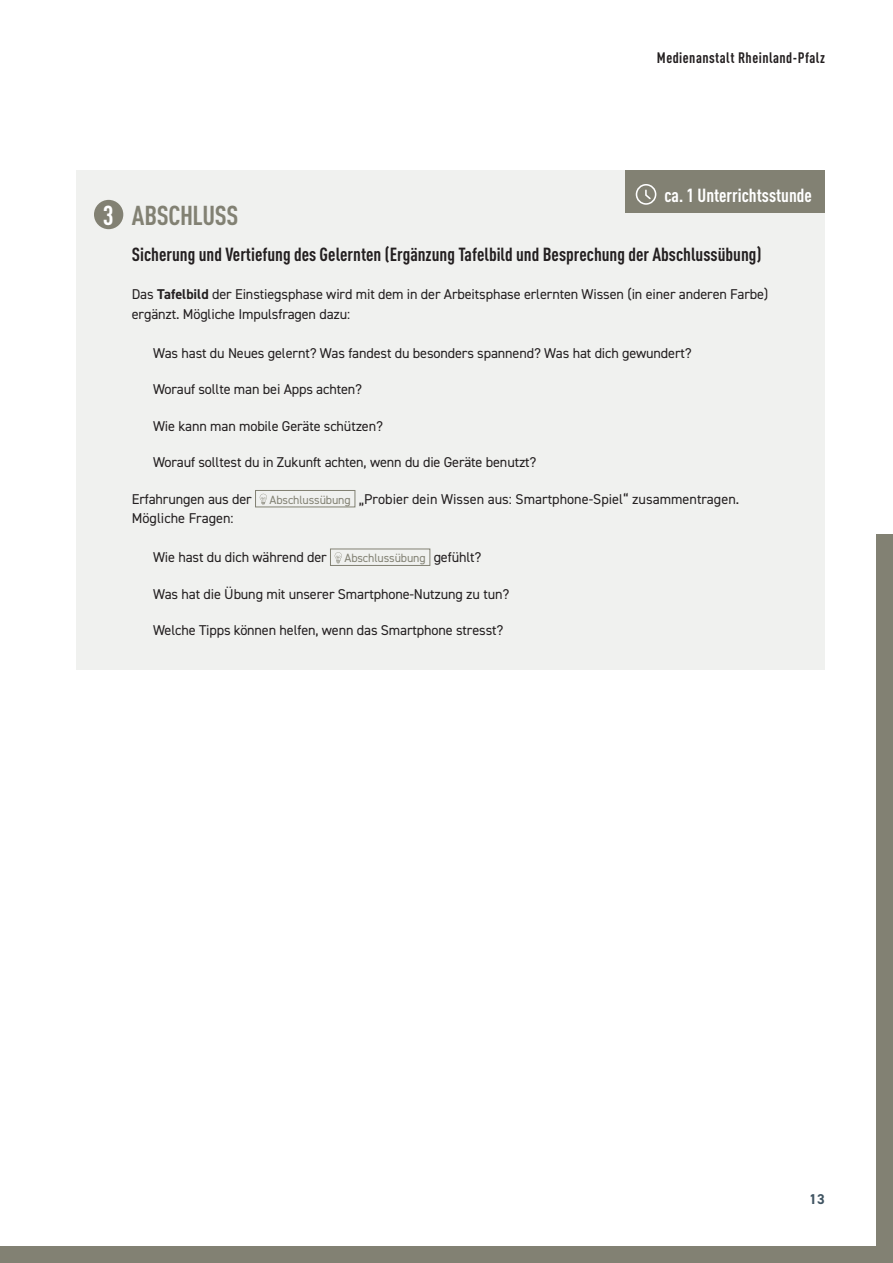
<style>
.page{position:relative;width:893px;height:1263px;background:#fff}
.page>*{position:absolute;margin:0;border:0;box-sizing:border-box;transform-origin:0 0}
.Subhead_im_Kasten__1{font:700 condensed 27px "DINOT";letter-spacing:-.015em;color:#828173}
.t1{font:700 condensed 27px "DINOT";color:#fff}
.Subhead_2_im_Kasten{font:700 condensed 18.75px "DINOT";color:#231f20}
.t2{font:700 condensed 18.75px "DINOT";color:#fff}
.t3{font:700 condensed 15px "DINOT";letter-spacing:.03em;color:#231f20}
.Copy_im_Kasten_einge{font:14.25px "DIN2014";letter-spacing:-.01em;color:#231f20}
.Copy_im_Kasten{font:14.25px/19.5px "DIN2014";letter-spacing:-.01em;color:#231f20}
.t4{font:700 14.25px "DIN2014";color:#405462}
.t5{font:12px "DIN2014";letter-spacing:-.01em;color:#828173}
.s1{font-weight:700}
</style>
<div class="page">
<div style="left:0;top:1246px;width:893px;height:17px;background:#828173"></div>
<div style="left:876px;top:534px;width:17px;height:729px;background:#828173"></div>
<div style="left:77px;top:170px;width:748px;height:499px;background:#f0f1ef"></div>
<div style="left:255px;top:490px;width:100px;height:17px;border:1px solid #828173"></div>
<svg style="left:260px;top:494px;width:7px;height:11px"></svg>
<div style="left:330px;top:549px;width:100px;height:17px;border:1px solid #828173"></div>
<svg style="left:335px;top:552px;width:7px;height:11px"></svg>
<div style="left:94px;top:200px;width:29px;height:29px;background:#828173;border-radius:50%"></div>
<div style="left:625px;top:170px;width:200px;height:43px;background:#828173"></div>
<div style="left:636px;top:184px;width:20px;height:21px;border:2px solid #fff;border-radius:50%"></div>
<svg style="left:645px;top:189px;width:7px;height:12px"></svg>
<p class="t3" style="left:657px;top:47px;width:169px">Medienanstalt Rheinland-Pfalz</p>
<p class="t1" style="left:103px;top:195px;width:12px">3</p>
<p class="t2" style="left:664px;top:181px;width:149px">ca. 1 Unterrichtsstunde</p>
<p class="Subhead_im_Kasten__1" style="left:132px;top:195px;width:108px">ABSCHLUSS</p>
<p class="Subhead_2_im_Kasten" style="left:132px;top:241px;width:631px">Sicherung und Vertiefung des Gelernten (Ergänzung Tafelbild und Besprechung der Abschlussübung)</p>
<p class="Copy_im_Kasten" style="left:132px;top:284px;width:638px">Das <span class="s1">Tafelbild</span> der Einstiegsphase wird mit dem in der Arbeitsphase erlernten Wissen (in einer anderen Farbe) ergänzt. Mögliche Impulsfragen dazu:</p>
<p class="Copy_im_Kasten_einge" style="left:153px;top:344px;width:540px">Was hast du Neues gelernt? Was fandest du besonders spannend? Was hat dich gewundert?</p>
<p class="Copy_im_Kasten_einge" style="left:153px;top:380px;width:211px">Worauf sollte man bei Apps achten?</p>
<p class="Copy_im_Kasten_einge" style="left:153px;top:417px;width:231px">Wie kann man mobile Geräte schützen?</p>
<p class="Copy_im_Kasten_einge" style="left:153px;top:453px;width:385px">Worauf solltest du in Zukunft achten, wenn du die Geräte benutzt?</p>
<p class="Copy_im_Kasten" style="left:132px;top:489px;width:122px">Erfahrungen aus der</p>
<p class="t5" style="left:270px;top:492px;width:83px">Abschlussübung</p>
<p class="Copy_im_Kasten" style="left:359px;top:489px;width:382px">„Probier dein Wissen aus: Smartphone-Spiel“ zusammentragen.</p>
<p class="Copy_im_Kasten" style="left:132px;top:508px;width:103px">Mögliche Fragen:</p>
<p class="Copy_im_Kasten_einge" style="left:153px;top:548px;width:175px">Wie hast du dich während der</p>
<p class="t5" style="left:344px;top:550px;width:83px">Abschlussübung</p>
<p class="Copy_im_Kasten_einge" style="left:434px;top:548px;width:49px">gefühlt?</p>
<p class="Copy_im_Kasten_einge" style="left:153px;top:585px;width:358px">Was hat die Übung mit unserer Smartphone-Nutzung zu tun?</p>
<p class="Copy_im_Kasten_einge" style="left:153px;top:621px;width:352px">Welche Tipps können helfen, wenn das Smartphone stresst?</p>
<p class="t4" style="left:809px;top:1189px;width:17px">13</p>
</div>
